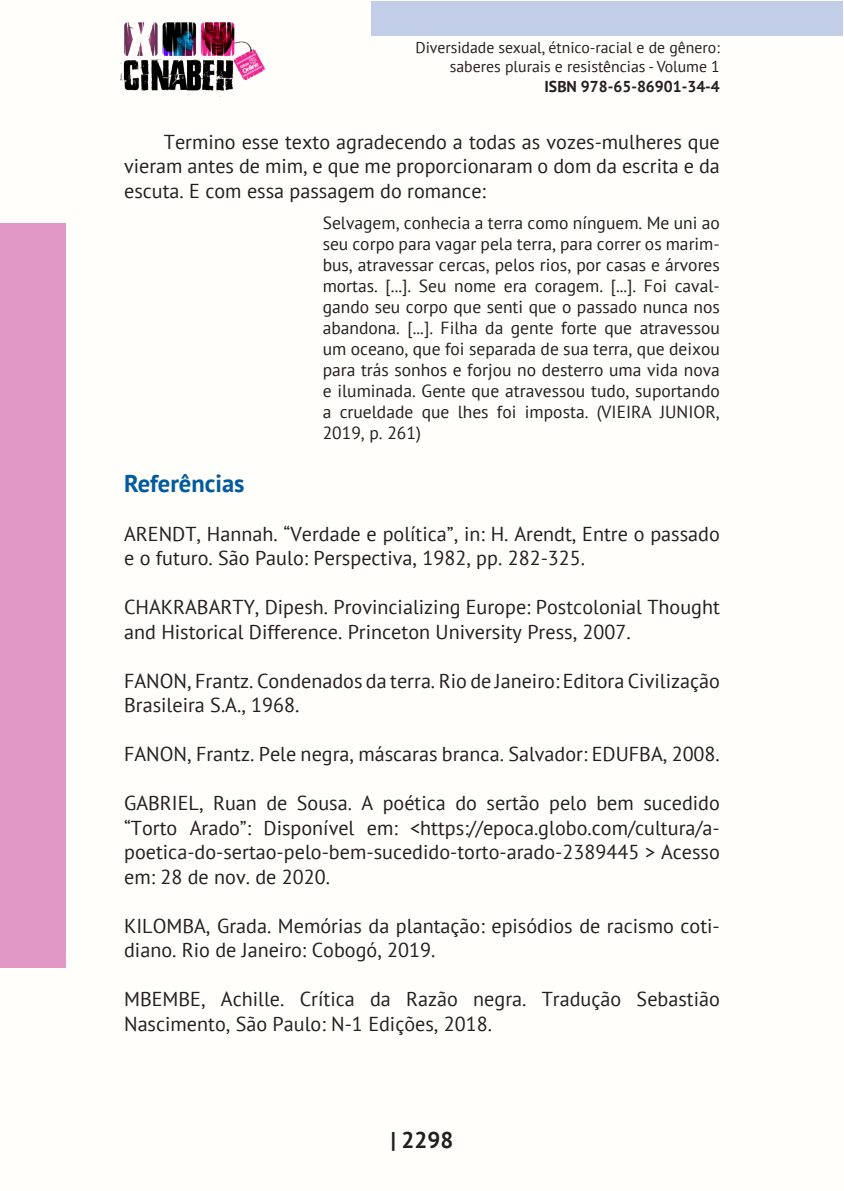
<style>
.page{position:relative;width:844px;height:1191px;background:#fff}
.page>*{position:absolute;margin:0;border:0;box-sizing:border-box;transform-origin:0 0}
._9_SUBTÍTULOS{font:700 24.5px "PT Sans";color:#015b9e}
.t1{font:700 22.75px "PT Sans";color:#231f20}
._11_REFERENCIAS{font:20.12px/24.5px "PT Sans";color:#231f20}
._8_CORPO{font:20.12px/24.5px "PT Sans";color:#231f20;text-align:justify}
._10_CITACAO{font:17.5px/21px "PT Sans";color:#231f20;text-align:justify}
.t2{font:15.75px/18.9px "PT Sans";color:#231f20;text-align:right}
.t3{font:700 15.75px "PT Sans";color:#231f20}
</style>
<div class="page">
<div style="left:0;top:0;width:843px;height:1191px;background:#fffefa"></div>
<div style="left:371px;top:1px;width:471px;height:35px;background:#c2cde7"></div>
<div style="left:0;top:223px;width:65px;height:744px;background:#e198c7"></div>
<img style="left:120px;top:22px;width:144px;height:75px">
<p class="t2" style="left:415px;top:38px;width:306px">Diversidade sexual, étnico-racial e de gênero: saberes plurais e resistências - Volume 1</p>
<p class="t3" style="left:544px;top:76px;width:177px">ISBN 978-65-86901-34-4</p>
<p class="_8_CORPO" style="left:124px;top:129px;width:597px;text-indent:40px">Termino esse texto agradecendo a todas as vozes-mulheres que vieram antes de mim, e que me proporcionaram o dom da escrita e da escuta. E com essa passagem do romance:</p>
<p class="_10_CITACAO" style="left:322px;top:211px;width:398px">Selvagem, conhecia a terra como nínguem. Me uni ao seu corpo para vagar pela terra, para correr os marim&shy;bus, atravessar cercas, pelos rios, por casas e árvores mortas. [...]. Seu nome era coragem. [...]. Foi caval&shy;gando seu corpo que senti que o passado nunca nos abandona. [...]. Filha da gente forte que atravessou um oceano, que foi separada de sua terra, que deixou para trás sonhos e forjou no desterro uma vida nova e iluminada. Gente que atravessou tudo, suportando a crueldade que lhes foi imposta. (VIEIRA JUNIOR, 2019, p. 261)</p>
<p class="_9_SUBTÍTULOS" style="left:124px;top:467px;width:122px">Referências</p>
<p class="_11_REFERENCIAS" style="left:124px;top:521px;width:597px">ARENDT, Hannah. “Verdade e política”, in: H. Arendt, Entre o passado e o futuro. São Paulo: Perspectiva, 1982, pp. 282-325.</p>
<p class="_11_REFERENCIAS" style="left:124px;top:594px;width:597px">CHAKRABARTY, Dipesh. Provincializing Europe: Postcolonial Thought and Historical Difference. Princeton University Press, 2007.</p>
<p class="_11_REFERENCIAS" style="left:124px;top:668px;width:597px">FANON, Frantz. Condenados da terra. Rio de Janeiro: Editora Civilização<br>Brasileira S.A., 1968.</p>
<p class="_11_REFERENCIAS" style="left:124px;top:741px;width:597px">FANON, Frantz. Pele negra, máscaras branca. Salvador: EDUFBA, 2008.</p>
<p class="_11_REFERENCIAS" style="left:124px;top:790px;width:597px;text-align:justify">GABRIEL, Ruan de Sousa. A poética do sertão pelo bem sucedido “Torto Arado”: Disponível em: &lt;https://epoca.globo.com/cultura/a&shy;poetica-do-sertao-pelo-bem-sucedido-torto-arado-2389445 &gt; Acesso em: 28 de nov. de 2020.</p>
<p class="_11_REFERENCIAS" style="left:124px;top:913px;width:597px">KILOMBA, Grada. Memórias da plantação: episódios de racismo coti&shy;diano. Rio de Janeiro: Cobogó, 2019.</p>
<p class="_11_REFERENCIAS" style="left:124px;top:986px;width:597px">MBEMBE, Achille. Crítica da Razão negra. Tradução Sebastião<br>Nascimento, São Paulo: N-1 Edições, 2018.</p>
<p class="t1" style="left:390px;top:1125px;width:64px">| 2298</p>
</div>
